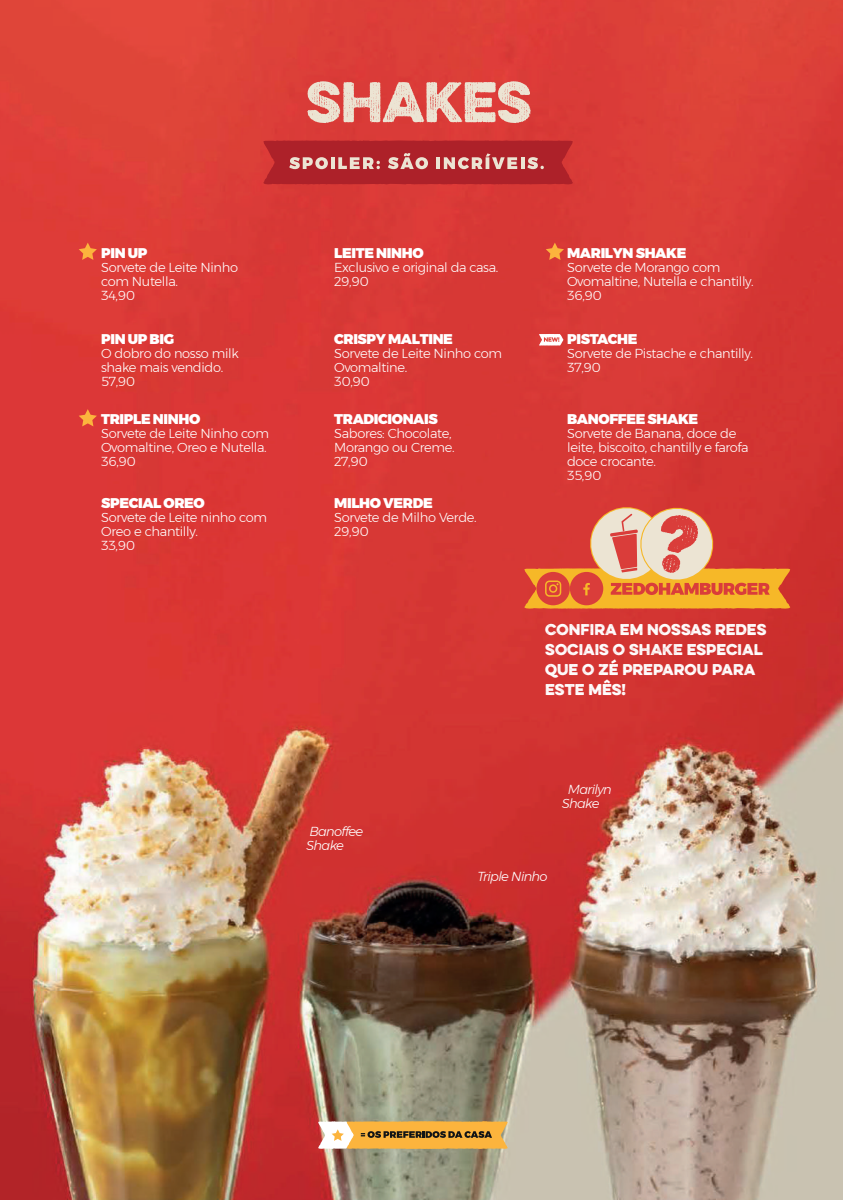
<style>
.page{position:relative;width:843px;height:1200px;background:#fff}
.page>*{position:absolute;margin:0;border:0;box-sizing:border-box;transform-origin:0 0}
.t1{font:900 14px "Montserrat";letter-spacing:-.025em;color:#fff}
.t2{font:700 14px/20px "Eveleth W01";color:#fff}
.t3{font:300 13px/14px "Montserrat";letter-spacing:-.025em;color:#fff}
.t4{font:italic 300 13px/14px "Montserrat";letter-spacing:-.05em;color:#fff}
</style>
<div class="page">
<img style="left:0;top:0;width:843px;height:1200px">
<svg style="left:307px;top:81px;width:224px;height:42px"></svg>
<svg style="left:263px;top:140px;width:310px;height:44px"></svg>
<svg style="left:318px;top:1121px;width:190px;height:28px"></svg>
<svg style="left:539px;top:334px;width:24px;height:12px"></svg>
<svg style="left:79px;top:409px;width:18px;height:17px"></svg>
<svg style="left:546px;top:243px;width:18px;height:17px"></svg>
<svg style="left:79px;top:243px;width:18px;height:17px"></svg>
<svg style="left:524px;top:502px;width:266px;height:107px"></svg>
<svg style="left:837px;top:0;width:6px;height:5px"></svg>
<svg style="left:837px;top:1195px;width:6px;height:5px"></svg>
<p class="t1" style="left:101px;top:241px;width:48px">PIN UP</p>
<p class="t3" style="left:101px;top:260px;width:138px">Sorvete de Leite Ninho com Nutella.<br>34,90</p>
<p class="t1" style="left:101px;top:327px;width:74px">PIN UP BIG</p>
<p class="t3" style="left:101px;top:346px;width:139px">O dobro do nosso milk shake mais vendido.<br>57,90</p>
<p class="t1" style="left:101px;top:408px;width:101px">TRIPLE NINHO</p>
<p class="t3" style="left:101px;top:426px;width:169px">Sorvete de Leite Ninho com<br>Ovomaltine, Oreo e Nutella.<br>36,90</p>
<p class="t1" style="left:101px;top:491px;width:105px">SPECIAL OREO</p>
<p class="t3" style="left:101px;top:510px;width:167px">Sorvete de Leite ninho com<br>Oreo e chantilly.<br>33,90</p>
<p class="t1" style="left:334px;top:241px;width:91px">LEITE NINHO</p>
<p class="t3" style="left:334px;top:260px;width:166px">Exclusivo e original da casa.<br>29,90</p>
<p class="t1" style="left:334px;top:327px;width:120px">CRISPY MALTINE</p>
<p class="t3" style="left:334px;top:346px;width:169px">Sorvete de Leite Ninho com<br>Ovomaltine.<br>30,90</p>
<p class="t1" style="left:334px;top:408px;width:105px">TRADICIONAIS</p>
<p class="t3" style="left:334px;top:426px;width:122px">Sabores: Chocolate,<br>Morango ou Creme.<br>27,90</p>
<p class="t1" style="left:334px;top:491px;width:100px">MILHO VERDE</p>
<p class="t3" style="left:334px;top:510px;width:144px">Sorvete de Milho Verde.<br>29,90</p>
<p class="t4" style="left:306px;top:824px;width:58px">Banoffee<br>Shake</p>
<p class="t1" style="left:567px;top:241px;width:121px">MARILYN SHAKE</p>
<p class="t3" style="left:567px;top:260px;width:188px">Sorvete de Morango com<br>Ovomaltine, Nutella e chantilly.<br>36,90</p>
<p class="t1" style="left:567px;top:327px;width:72px">PISTACHE</p>
<p class="t3" style="left:567px;top:346px;width:187px">Sorvete de Pistache e chantilly.<br>37,90</p>
<p class="t1" style="left:567px;top:408px;width:133px">BANOFFEE SHAKE</p>
<p class="t3" style="left:567px;top:426px;width:183px">Sorvete de Banana, doce de leite, biscoito, chantilly e farofa doce crocante.<br>35,90</p>
<p class="t2" style="left:545px;top:619px;width:223px">CONFIRA EM NOSSAS REDES<br>SOCIAIS O SHAKE ESPECIAL<br>QUE O ZÉ PREPAROU PARA<br>ESTE MÊS!</p>
<p class="t4" style="left:562px;top:782px;width:51px;text-indent:6px">Marilyn<br>Shake</p>
<p class="t4" style="left:477px;top:869px;width:72px">Triple Ninho</p>
</div>
